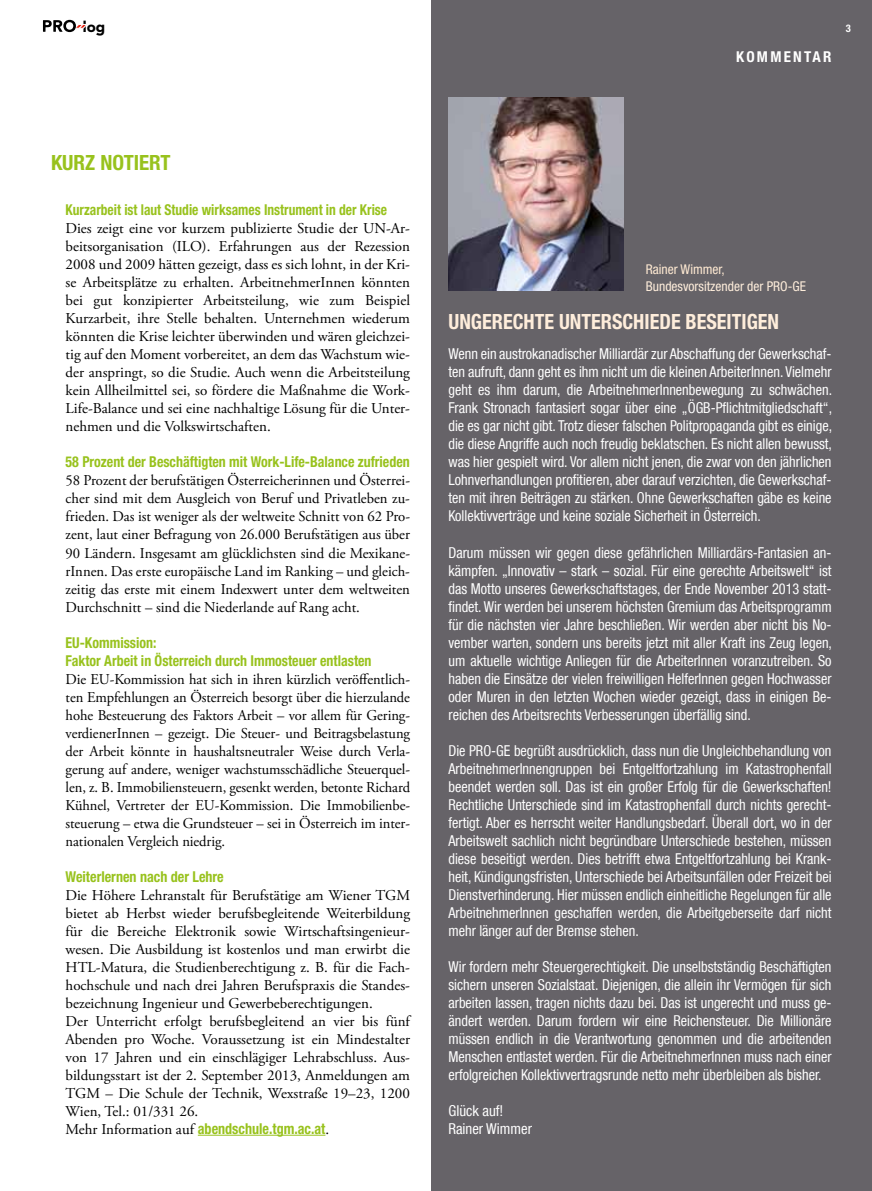
<style>
.page{position:relative;width:872px;height:1191px;background:#fff}
.page>*{position:absolute;margin:0;border:0;box-sizing:border-box;transform-origin:0 0}
.t1{font:700 condensed 21px "Helvetica Neue LT Std";color:#feeddb;scale:.96 1}
.t2{font:700 condensed 21px "Helvetica Neue LT Std";color:#98c21d}
.t3{font:condensed 15px/18px "Helvetica Neue LT Com";color:#fff;text-align:justify;scale:.95 1}
.t4{font:15px/18px "Adobe Garamond Pro";color:#000;text-align:justify}
.t5{font:700 condensed 15px/18px "Helvetica Neue LT Std";color:#98c21d;scale:.93 1}
.t6{font:700 condensed 15px "Helvetica Neue LT Std";color:#98c21d;scale:.94 1}
.t7{font:700 condensed 15px "Helvetica Neue LT Std";color:#98c21d;scale:.9 1}
.t8{font:condensed 15px/18px "Helvetica Neue LT Com";color:#fff}
.t9{font:700 condensed 15px "Helvetica Neue LT Std";color:#fff}
.t10{font:900 15px "Avenir LT Std";color:#000}
.t11{font:condensed 13.5px "Helvetica Neue LT Std";color:#feeddb}
.t12{font:condensed 13.5px "Helvetica Neue LT Std";color:#fee9d2}
.t13{font:700 condensed 10.5px "Helvetica Neue LT Std";color:#fff}
.s1{font-family:"Adobe Garamond Pro";font-weight:400;font-stretch:normal;color:#000}
</style>
<div class="page">
<div style="left:432px;top:0;width:440px;height:1191px;background:#666368"></div>
<hr style="left:198px;top:1134px;width:127px;height:1px;background:#98c21d">
<svg style="left:43px;top:20px;width:43px;height:12px"></svg>
<img style="left:448px;top:98px;width:176px;height:192px">
<p class="t10" style="left:83px;top:18px;width:24px">log</p>
<p class="t9" style="left:736px;top:47px;width:22px">Kommentar</p>
<p class="t13" style="left:845px;top:22px;width:7px">3</p>
<h1 class="t2" style="left:51px;top:150px;width:23px">Kurz</h1>
<h1 class="t2" style="left:100px;top:150px;width:11px">notiert</h1>
<p class="t7" style="left:66px;top:201px;width:359px">Kurzarbeit ist laut Studie wirksames Instrument in der Krise</p>
<p class="t4" style="left:66px;top:220px;width:346px">Dies zeigt eine vor kurzem publizierte Studie der UN-Ar&shy;beitsorganisation (ILO). Erfahrungen aus der Rezession 2008 und 2009 hätten gezeigt, dass es sich lohnt, in der Kri&shy;se Arbeitsplätze zu erhalten. ArbeitnehmerInnen könnten bei gut konzipierter Arbeitsteilung, wie zum Beispiel Kurzarbeit, ihre Stelle behalten. Unternehmen wiederum könnten die Krise leichter überwinden und wären gleichzei&shy;tig auf den Moment vorbereitet, an dem das Wachstum wie&shy;der anspringt, so die Studie. Auch wenn die Arbeitsteilung kein Allheilmittel sei, so fördere die Maßnahme die Work-Life-Balance und sei eine nachhaltige Lösung für die Unter&shy;nehmen und die Volkswirtschaften.</p>
<p class="t5" style="left:66px;top:453px;width:372px">58 Prozent der Beschäftigten mit Work-Life-Balance zufrieden</p>
<p class="t4" style="left:66px;top:472px;width:346px">58 Prozent der berufstätigen Österreicherinnen und Österrei&shy;cher sind mit dem Ausgleich von Beruf und Privatleben zu&shy;frieden. Das ist weniger als der weltweite Schnitt von 62 Pro&shy;zent, laut einer Befragung von 26.000 Berufstätigen aus über 90 Ländern. Insgesamt am glücklichsten sind die Mexikane&shy;rInnen. Das erste europäische Land im Ranking – und gleich&shy;zeitig das erste mit einem Indexwert unter dem weltweiten Durchschnitt – sind die Niederlande auf Rang acht.</p>
<p class="t5" style="left:66px;top:633px;width:330px">EU-Kommission:<br>Faktor Arbeit in Österreich durch Immosteuer entlasten</p>
<p class="t4" style="left:66px;top:670px;width:346px">Die EU-Kommission hat sich in ihren kürzlich veröffentlich&shy;ten Empfehlungen an Österreich besorgt über die hierzulande hohe Besteuerung des Faktors Arbeit – vor allem für Gering&shy;verdienerInnen – gezeigt. Die Steuer- und Beitragsbelastung der Arbeit könnte in haushaltsneutraler Weise durch Verla&shy;gerung auf andere, weniger wachstumsschädliche Steuerquel&shy;len, z. B. Immobiliensteuern, gesenkt werden, betonte Richard Kühnel, Vertreter der EU-Kommission. Die Immobilienbe&shy;steuerung – etwa die Grundsteuer – sei in Österreich im inter&shy;nationalen Vergleich niedrig.</p>
<p class="t6" style="left:66px;top:867px;width:170px">Weiterlernen nach der Lehre</p>
<p class="t4" style="left:66px;top:886px;width:346px;text-align:left">Die Höhere Lehranstalt für Berufstätige am Wiener TGM bietet ab Herbst wieder berufsbegleitende Weiterbildung für die Bereiche Elektronik sowie Wirtschaftsingenieur&shy;wesen. Die Ausbildung ist kostenlos und man erwirbt die HTL-Matura, die Studienberechtigung z. B. für die Fach&shy;hochschule und nach drei Jahren Berufspraxis die Standes&shy;bezeichnung Ingenieur und Gewerbeberechtigungen.<br>Der Unterricht erfolgt berufsbegleitend an vier bis fünf Abenden pro Woche. Voraussetzung ist ein Mindestalter von 17 Jahren und ein einschlägiger Lehrabschluss. Aus&shy;bildungsstart ist der 2. September 2013, Anmeldungen am TGM – Die Schule der Technik, Wexstraße 19–23, 1200<br>Wien, Tel.: 01/331 26.</p>
<p class="t6" style="left:66px;top:1119px;width:282px"><span class="s1">Mehr Information auf</span> abendschule.tgm.ac.at<span class="s1">.</span></p>
<p class="t12" style="left:646px;top:262px;width:80px">Rainer Wimmer,</p>
<p class="t11" style="left:646px;top:278px;width:162px">Bundesvorsitzender der PRO-GE</p>
<h1 class="t1" style="left:448px;top:308px;width:24px">Ungerechte</h1>
<h1 class="t1" style="left:559px;top:308px;width:23px">Unterschiede</h1>
<h1 class="t1" style="left:685px;top:308px;width:11px">beseitigen</h1>
<p class="t3" style="left:448px;top:345px;width:405px">Wenn ein austrokanadischer Milliardär zur Abschaffung der Gewerkschaf&shy;ten aufruft, dann geht es ihm nicht um die kleinen ArbeiterInnen. Vielmehr geht es ihm darum, die ArbeitnehmerInnenbewegung zu schwächen.<br>Frank Stronach fantasiert sogar über eine „ÖGB-Pflichtmitgliedschaft“, die es gar nicht gibt. Trotz dieser falschen Politpropaganda gibt es einige, die diese Angriffe auch noch freudig beklatschen. Es nicht allen bewusst, was hier gespielt wird. Vor allem nicht jenen, die zwar von den jährlichen Lohnverhandlungen profitieren, aber darauf verzichten, die Gewerkschaf&shy;ten mit ihren Beiträgen zu stärken. Ohne Gewerkschaften gäbe es keine Kollektivverträge und keine soziale Sicherheit in Österreich.</p>
<p class="t3" style="left:448px;top:543px;width:405px">Darum müssen wir gegen diese gefährlichen Milliardärs-Fantasien an&shy;kämpfen. „Innovativ – stark – sozial. Für eine gerechte Arbeitswelt“ ist das Motto unseres Gewerkschaftstages, der Ende November 2013 statt&shy;findet. Wir werden bei unserem höchsten Gremium das Arbeitsprogramm für die nächsten vier Jahre beschließen. Wir werden aber nicht bis No&shy;vember warten, sondern uns bereits jetzt mit aller Kraft ins Zeug legen, um aktuelle wichtige Anliegen für die ArbeiterInnen voranzutreiben. So haben die Einsätze der vielen freiwilligen HelferInnen gegen Hochwasser oder Muren in den letzten Wochen wieder gezeigt, dass in einigen Be&shy;reichen des Arbeitsrechts Verbesserungen überfällig sind.</p>
<p class="t3" style="left:448px;top:741px;width:405px">Die PRO-GE begrüßt ausdrücklich, dass nun die Ungleichbehandlung von ArbeitnehmerInnengruppen bei Entgeltfortzahlung im Katastrophenfall beendet werden soll. Das ist ein großer Erfolg für die Gewerkschaften!<br>Rechtliche Unterschiede sind im Katastrophenfall durch nichts gerecht&shy;fertigt. Aber es herrscht weiter Handlungsbedarf. Überall dort, wo in der Arbeitswelt sachlich nicht begründbare Unterschiede bestehen, müssen diese beseitigt werden. Dies betrifft etwa Entgeltfortzahlung bei Krank&shy;heit, Kündigungsfristen, Unterschiede bei Arbeitsunfällen oder Freizeit bei Dienstverhinderung. Hier müssen endlich einheitliche Regelungen für alle ArbeitnehmerInnen geschaffen werden, die Arbeitgeberseite darf nicht mehr länger auf der Bremse stehen.</p>
<p class="t3" style="left:448px;top:957px;width:405px">Wir fordern mehr Steuergerechtigkeit. Die unselbstständig Beschäftigten sichern unseren Sozialstaat. Diejenigen, die allein ihr Vermögen für sich arbeiten lassen, tragen nichts dazu bei. Das ist ungerecht und muss ge&shy;ändert werden. Darum fordern wir eine Reichensteuer. Die Millionäre müssen endlich in die Verantwortung genommen und die arbeitenden Menschen entlastet werden. Für die ArbeitnehmerInnen muss nach einer erfolgreichen Kollektivvertragsrunde netto mehr überbleiben als bisher.</p>
<p class="t8" style="left:448px;top:1101px;width:85px">Glück auf!<br>Rainer Wimmer</p>
</div>
